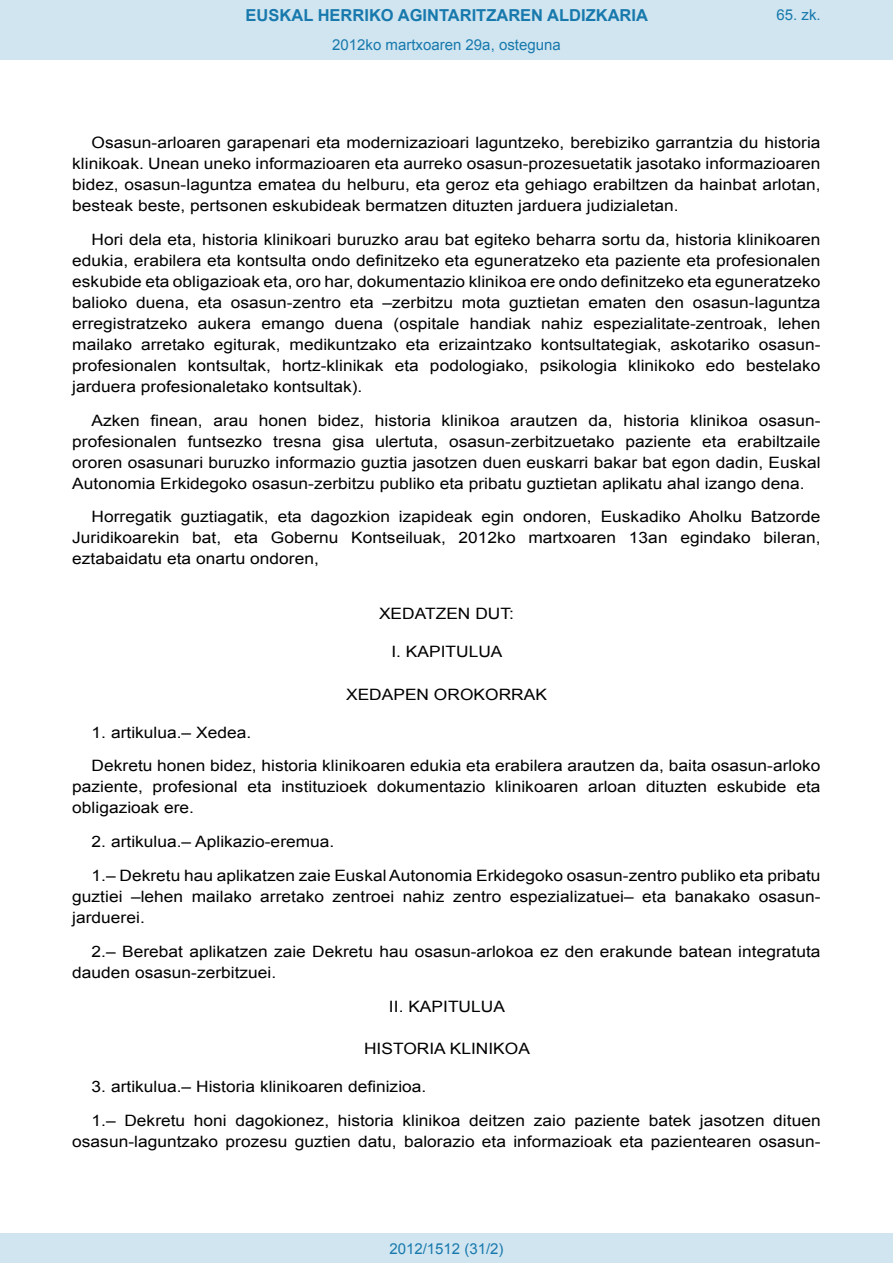
<style>
.page{position:relative;width:893px;height:1263px;background:#fff}
.page>*{position:absolute;margin:0;border:0;box-sizing:border-box;transform-origin:0 0}
.t1{font:700 16.5px "Arial";color:#1879ad}
.BOPVDetalle{font:15.6px/21px "Arial";color:#000;text-align:justify;scale:1.11 1}
.BOPVClave{font:15.6px "Arial";color:#000;scale:1.11 1}
.BOPVClaveSin{font:15.6px "Arial";color:#000;scale:1.11 1}
.Paginacion_Centro{font:15px "Arial";color:#1879ad}
</style>
<div class="page">
<div style="left:0;top:0;width:893px;height:60px;background:#d0e5f0"></div>
<div style="left:0;top:1233px;width:893px;height:30px;background:#d0e5f0"></div>
<p class="t1" style="left:246px;top:4px;width:404px">EUSKAL HERRIKO AGINTARITZAREN ALDIZKARIA</p>
<p class="Paginacion_Centro" style="left:332px;top:35px;width:230px">2012ko martxoaren 29a, osteguna</p>
<p class="Paginacion_Centro" style="left:776px;top:5px;width:46px">65. zk.</p>
<p class="BOPVDetalle" style="left:72px;top:132px;width:676px;text-indent:19px">Osasun-arloaren garapenari eta modernizazioari laguntzeko, berebiziko garrantzia du historia klinikoak. Unean uneko informazioaren eta aurreko osasun-prozesuetatik jasotako informazioaren bidez, osasun-laguntza ematea du helburu, eta geroz eta gehiago erabiltzen da hainbat arlotan, besteak beste, pertsonen eskubideak bermatzen dituzten jarduera judizialetan.</p>
<p class="BOPVDetalle" style="left:72px;top:229px;width:676px;text-indent:19px">Hori dela eta, historia klinikoari buruzko arau bat egiteko beharra sortu da, historia klinikoaren edukia, erabilera eta kontsulta ondo definitzeko eta eguneratzeko eta paziente eta profesionalen eskubide eta obligazioak eta, oro har, dokumentazio klinikoa ere ondo definitzeko eta eguneratzeko balioko duena, eta osasun-zentro eta –zerbitzu mota guztietan ematen den osasun-laguntza erregistratzeko aukera emango duena (ospitale handiak nahiz espezialitate-zentroak, lehen mailako arretako egiturak, medikuntzako eta erizaintzako kontsultategiak, askotariko osasun&shy;profesionalen kontsultak, hortz-klinikak eta podologiako, psikologia klinikoko edo bestelako jarduera profesionaletako kontsultak).</p>
<p class="BOPVDetalle" style="left:72px;top:410px;width:676px;text-indent:19px">Azken finean, arau honen bidez, historia klinikoa arautzen da, historia klinikoa osasun&shy;profesionalen funtsezko tresna gisa ulertuta, osasun-zerbitzuetako paziente eta erabiltzaile ororen osasunari buruzko informazio guztia jasotzen duen euskarri bakar bat egon dadin, Euskal Autonomia Erkidegoko osasun-zerbitzu publiko eta pribatu guztietan aplikatu ahal izango dena.</p>
<p class="BOPVDetalle" style="left:72px;top:507px;width:676px;text-indent:19px">Horregatik guztiagatik, eta dagozkion izapideak egin ondoren, Euskadiko Aholku Batzorde Juridikoarekin bat, eta Gobernu Kontseiluak, 2012ko martxoaren 13an egindako bileran, eztabaidatu eta onartu ondoren,</p>
<p class="BOPVClave" style="left:379px;top:604px;width:123px">XEDATZEN DUT:</p>
<p class="BOPVClaveSin" style="left:391px;top:642px;width:102px">I. KAPITULUA</p>
<p class="BOPVClave" style="left:346px;top:684px;width:182px">XEDAPEN OROKORRAK</p>
<p class="BOPVDetalle" style="left:92px;top:722px;width:145px">1. artikulua.– Xedea.</p>
<p class="BOPVDetalle" style="left:72px;top:756px;width:676px;text-indent:19px">Dekretu honen bidez, historia klinikoaren edukia eta erabilera arautzen da, baita osasun-arloko paziente, profesional eta instituzioek dokumentazio klinikoaren arloan dituzten eskubide eta obligazioak ere.</p>
<p class="BOPVDetalle" style="left:92px;top:831px;width:220px">2. artikulua.– Aplikazio-eremua.</p>
<p class="BOPVDetalle" style="left:72px;top:865px;width:676px;text-indent:19px">1.– Dekretu hau aplikatzen zaie Euskal Autonomia Erkidegoko osasun-zentro publiko eta pribatu guztiei –lehen mailako arretako zentroei nahiz zentro espezializatuei– eta banakako osasun&shy;jarduerei.</p>
<p class="BOPVDetalle" style="left:72px;top:941px;width:676px;text-indent:19px">2.– Berebat aplikatzen zaie Dekretu hau osasun-arlokoa ez den erakunde batean integratuta dauden osasun-zerbitzuei.</p>
<p class="BOPVClaveSin" style="left:389px;top:996px;width:106px">II. KAPITULUA</p>
<p class="BOPVClave" style="left:364px;top:1038px;width:151px">HISTORIA KLINIKOA</p>
<p class="BOPVDetalle" style="left:92px;top:1076px;width:303px">3. artikulua.– Historia klinikoaren definizioa.</p>
<p class="BOPVDetalle" style="left:72px;top:1110px;width:676px;text-align:right">1.– Dekretu honi dagokionez, historia klinikoa deitzen zaio paziente batek jasotzen dituen osasun-laguntzako prozesu guztien datu, balorazio eta informazioak eta pazientearen osasun-</p>
<p class="Paginacion_Centro" style="left:389px;top:1238px;width:116px">2012/1512 (31/2)</p>
</div>
